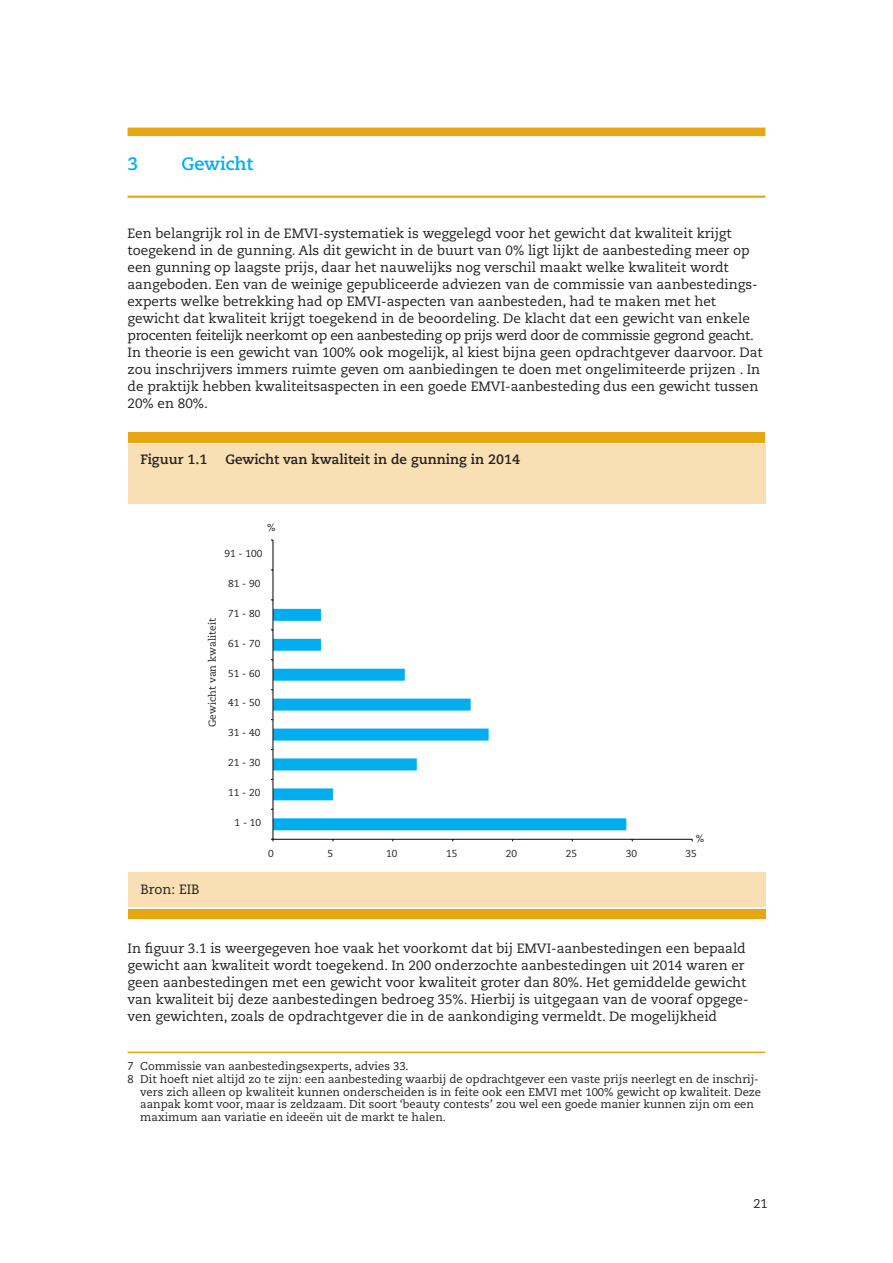
<style>
.page{position:relative;width:893px;height:1263px;background:#fff}
.page>*{position:absolute;margin:0;border:0;box-sizing:border-box;transform-origin:0 0}
._8___Tekstpagina___H{font:700 18px "Caecilia LT Std";color:#00aeef}
._11___Tekstpagina{font:13.5px/17px "Caecilia LT Std";color:#231f20}
._11___Tekstpagina-2{font:700 13.5px "Caecilia LT Std";color:#231f20}
.t1{font:12.75px "Caecilia LT Std";color:#231f20}
._16___Tekstpagina{font:11.25px "Caecilia LT Std";color:#231f20}
.t2{font:10.2px "Caecilia LT Std";color:#231f20}
</style>
<div class="page">
<div style="left:128px;top:128px;width:637px;height:8px;background:#e7a512"></div>
<hr style="left:128px;top:196px;width:637px;height:2px;background:#e7a512">
<hr style="left:128px;top:1051px;width:637px;height:2px;background:#e7a512">
<div style="left:128px;top:432px;width:637px;height:10px;background:#e7a512"></div>
<div style="left:128px;top:444px;width:638px;height:60px;background:#f8e0b4"></div>
<div style="left:128px;top:873px;width:638px;height:34px;background:#f8e0b4"></div>
<div style="left:128px;top:909px;width:638px;height:9px;background:#e7a512"></div>
<svg style="left:274px;top:609px;width:352px;height:221px"></svg>
<hr style="left:272px;top:540px;width:2px;height:299px;background:#231f20">
<hr style="left:273px;top:839px;width:419px;height:1px;background:#231f20">
<p class="_8___Tekstpagina___H" style="left:128px;top:153px;width:12px">3</p>
<p class="_8___Tekstpagina___H" style="left:182px;top:153px;width:73px">Gewicht</p>
<p class="_11___Tekstpagina" style="left:128px;top:225px;width:631px">Een belangrijk rol in de EMVI-systematiek is weggelegd voor het gewicht dat kwaliteit krijgt toegekend in de gunning. Als dit gewicht in de buurt van 0% ligt lijkt de aanbesteding meer op een gunning op laagste prijs, daar het nauwelijks nog verschil maakt welke kwaliteit wordt aangeboden. Een van de weinige gepubliceerde adviezen van de commissie van aanbestedings&shy;experts welke betrekking had op EMVI-aspecten van aanbesteden, had te maken met het gewicht dat kwaliteit krijgt toegekend in de beoordeling. De klacht dat een gewicht van enkele procenten feitelijk neerkomt op een aanbesteding op prijs werd door de commissie gegrond geacht.</p>
<p class="_11___Tekstpagina" style="left:128px;top:344px;width:637px">In theorie is een gewicht van 100% ook mogelijk, al kiest bijna geen opdrachtgever daarvoor. Dat zou inschrijvers immers ruimte geven om aanbiedingen te doen met ongelimiteerde prijzen . In de praktijk hebben kwaliteitsaspecten in een goede EMVI-aanbesteding dus een gewicht tussen 20% en 80%.</p>
<p class="_11___Tekstpagina-2" style="left:140px;top:451px;width:69px">Figuur 1.1</p>
<p class="_11___Tekstpagina-2" style="left:225px;top:451px;width:296px">Gewicht van kwaliteit in de gunning in 2014</p>
<p class="t2" style="left:267px;top:521px;width:10px">%</p>
<p class="t2" style="left:224px;top:547px;width:39px">91 - 100</p>
<p class="t2" style="left:207px;top:727px;width:110px;rotate:-90deg">Gewicht van kwaliteit</p>
<p class="_11___Tekstpagina" style="left:140px;top:881px;width:61px">Bron: EIB</p>
<p class="t2" style="left:228px;top:577px;width:34px">81 - 90</p>
<p class="t2" style="left:228px;top:607px;width:34px">71 - 80</p>
<p class="t2" style="left:228px;top:637px;width:34px">61 - 70</p>
<p class="t2" style="left:228px;top:667px;width:34px">51 - 60</p>
<p class="t2" style="left:228px;top:697px;width:34px">41 - 50</p>
<p class="t2" style="left:228px;top:727px;width:34px">31 - 40</p>
<p class="t2" style="left:228px;top:757px;width:34px">21 - 30</p>
<p class="t2" style="left:228px;top:787px;width:34px">11 - 20</p>
<p class="t2" style="left:234px;top:817px;width:28px">1 - 10</p>
<p class="t2" style="left:696px;top:833px;width:10px">%</p>
<p class="t2" style="left:268px;top:848px;width:7px">0</p>
<p class="t2" style="left:327px;top:848px;width:7px">5</p>
<p class="t2" style="left:386px;top:848px;width:13px">10</p>
<p class="t2" style="left:446px;top:848px;width:13px">15</p>
<p class="t2" style="left:506px;top:848px;width:13px">20</p>
<p class="t2" style="left:566px;top:848px;width:13px">25</p>
<p class="t2" style="left:626px;top:848px;width:13px">30</p>
<p class="t2" style="left:686px;top:848px;width:13px">35</p>
<p class="_11___Tekstpagina" style="left:128px;top:940px;width:622px">In figuur 3.1 is weergegeven hoe vaak het voorkomt dat bij EMVI-aanbestedingen een bepaald gewicht aan kwaliteit wordt toegekend. In 200 onderzochte aanbestedingen uit 2014 waren er geen aanbestedingen met een gewicht voor kwaliteit groter dan 80%. Het gemiddelde gewicht van kwaliteit bij deze aanbestedingen bedroeg 35%. Hierbij is uitgegaan van de vooraf opgege&shy;ven gewichten, zoals de opdrachtgever die in de aankondiging vermeldt. De mogelijkheid</p>
<p class="_16___Tekstpagina" style="left:128px;top:1060px;width:283px">7 Commissie van aanbestedingsexperts, advies 33.</p>
<p class="_16___Tekstpagina" style="left:128px;top:1072px;width:633px">8 Dit hoeft niet altijd zo te zijn: een aanbesteding waarbij de opdrachtgever een vaste prijs neerlegt en de inschrij-</p>
<p class="_16___Tekstpagina" style="left:140px;top:1085px;width:622px">vers zich alleen op kwaliteit kunnen onderscheiden is in feite ook een EMVI met 100% gewicht op kwaliteit. Deze</p>
<p class="_16___Tekstpagina" style="left:140px;top:1098px;width:615px">aanpak komt voor, maar is zeldzaam. Dit soort ‘beauty contests’ zou wel een goede manier kunnen zijn om een</p>
<p class="_16___Tekstpagina" style="left:140px;top:1111px;width:307px">maximum aan variatie en ideeën uit de markt te halen.</p>
<p class="t1" style="left:753px;top:1196px;width:16px">21</p>
</div>
